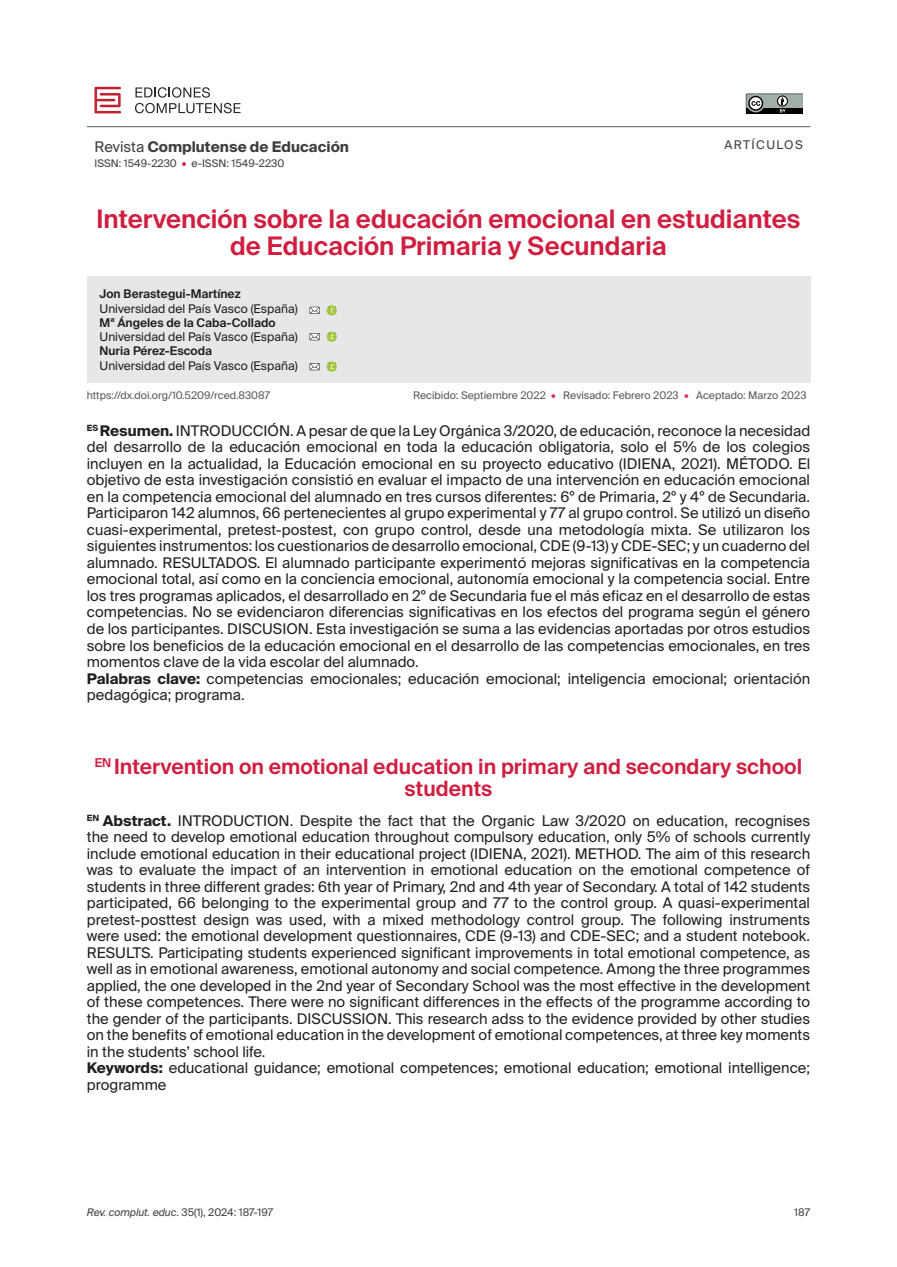
<style>
.page{position:relative;width:897px;height:1267px;background:#fff}
.page>*{position:absolute;margin:0;border:0;box-sizing:border-box;transform-origin:0 0}
.t1{font:600 25.5px/27px "Suisse Intl";color:#d01e40;text-align:center}
.t2{font:600 21px/22.5px "Suisse Intl";color:#d01e40;text-align:center}
.t3{font:14.7px/16.5px "Suisse Intl";color:#231f20}
.t4{font:700 14.7px "Suisse Intl";color:#3e3e3f}
.t5{font:12px "Suisse Intl";color:#231f20}
.t6{font:600 12px "Suisse Intl";color:#231f20}
.t7{font:12px "Suisse Intl";letter-spacing:.12em;color:#3e3e3f}
.t8{font:10.5px "Suisse Intl";color:#57585a}
.t9{font:10.5px "Suisse Intl";color:#3e3e3f}
.s1{font-weight:400}
.s2{color:#d51c51}
.s3{color:#d93165}
.s4{font-weight:700}
.s5{font-style:italic}
</style>
<div class="page">
<svg style="left:745px;top:94px;width:57px;height:19px"></svg>
<svg style="left:94px;top:87px;width:27px;height:26px"></svg>
<svg style="left:135px;top:87px;width:105px;height:26px"></svg>
<hr style="left:87px;top:126px;width:723px;height:1px;background:#57585a">
<div style="left:87px;top:276px;width:723px;height:106px;background:#e6e7e9"></div>
<svg style="left:309px;top:307px;width:10px;height:7px"></svg>
<svg style="left:326px;top:305px;width:11px;height:10px"></svg>
<svg style="left:309px;top:333px;width:10px;height:7px"></svg>
<svg style="left:326px;top:331px;width:11px;height:11px"></svg>
<svg style="left:309px;top:363px;width:10px;height:7px"></svg>
<svg style="left:326px;top:361px;width:11px;height:11px"></svg>
<p class="t4" style="left:94px;top:138px;width:256px"><span class="s1">Revista</span> Complutense de Educación</p>
<p class="t9" style="left:94px;top:157px;width:191px">ISSN: 1549-2230 <span class="s2">•</span> e-ISSN: 1549-2230</p>
<p class="t7" style="left:724px;top:138px;width:80px">ARTÍCULOS</p>
<h1 class="t1" style="left:97px;top:205px;width:705px">Intervención sobre la educación emocional en estudiantes de Educación Primaria y Secundaria</h1>
<p class="t6" style="left:100px;top:287px;width:142px">Jon Berastegui-Martínez</p>
<p class="t5" style="left:100px;top:301px;width:200px">Universidad del País Vasco (España)</p>
<p class="t6" style="left:100px;top:316px;width:177px">Mª Ángeles de la Caba-Collado</p>
<p class="t5" style="left:100px;top:330px;width:200px">Universidad del País Vasco (España)</p>
<p class="t6" style="left:100px;top:344px;width:114px">Nuria Pérez-Escoda</p>
<p class="t5" style="left:100px;top:358px;width:200px">Universidad del País Vasco (España)</p>
<p class="t8" style="left:87px;top:389px;width:185px">https://dx.doi.org/10.5209/rced.83087</p>
<p class="t8" style="left:413px;top:389px;width:395px">Recibido: Septiembre 2022 <span class="s3">•</span> Revisado: Febrero 2023 <span class="s3">•</span> Aceptado: Marzo 2023</p>
<p class="t3" style="left:87px;top:422px;width:724px"><sup>ES</sup> <span class="s4">Resumen.</span> INTRODUCCIÓN. A pesar de que la Ley Orgánica 3/2020, de educación, reconoce la necesidad del desarrollo de la educación emocional en toda la educación obligatoria, solo el 5% de los colegios incluyen en la actualidad, la Educación emocional en su proyecto educativo (IDIENA, 2021). MÉTODO. El objetivo de esta investigación consistió en evaluar el impacto de una intervención en educación emocional en la competencia emocional del alumnado en tres cursos diferentes: 6º de Primaria, 2º y 4º de Secundaria.<br>Participaron 142 alumnos, 66 pertenecientes al grupo experimental y 77 al grupo control. Se utilizó un diseño cuasi-experimental, pretest-postest, con grupo control, desde una metodología mixta. Se utilizaron los siguientes instrumentos: los cuestionarios de desarrollo emocional, CDE (9-13) y CDE-SEC; y un cuaderno del alumnado. RESULTADOS. El alumnado participante experimentó mejoras significativas en la competencia emocional total, así como en la conciencia emocional, autonomía emocional y la competencia social. Entre los tres programas aplicados, el desarrollado en 2º de Secundaria fue el más eficaz en el desarrollo de estas competencias. No se evidenciaron diferencias significativas en los efectos del programa según el género de los participantes. DISCUSION. Esta investigación se suma a las evidencias aportadas por otros estudios sobre los beneficios de la educación emocional en el desarrollo de las competencias emocionales, en tres momentos clave de la vida escolar del alumnado.<br><span class="s4">Palabras clave:</span> competencias emocionales; educación emocional; inteligencia emocional; orientación pedagógica; programa.</p>
<h2 class="t2" style="left:95px;top:755px;width:709px"><sup>EN</sup> Intervention on emotional education in primary and secondary school students</h2>
<p class="t3" style="left:87px;top:812px;width:724px"><sup>EN</sup> <span class="s4">Abstract.</span> INTRODUCTION. Despite the fact that the Organic Law 3/2020 on education, recognises the need to develop emotional education throughout compulsory education, only 5% of schools currently include emotional education in their educational project (IDIENA, 2021). METHOD. The aim of this research was to evaluate the impact of an intervention in emotional education on the emotional competence of students in three different grades: 6th year of Primary, 2nd and 4th year of Secondary. A total of 142 students participated, 66 belonging to the experimental group and 77 to the control group. A quasi-experimental pretest-posttest design was used, with a mixed methodology control group. The following instruments were used: the emotional development questionnaires, CDE (9-13) and CDE-SEC; and a student notebook.<br>RESULTS. Participating students experienced significant improvements in total emotional competence, as well as in emotional awareness, emotional autonomy and social competence. Among the three programmes applied, the one developed in the 2nd year of Secondary School was the most effective in the development of these competences. There were no significant differences in the effects of the programme according to the gender of the participants. DISCUSSION. This research adss to the evidence provided by other studies on the benefits of emotional education in the development of emotional competences, at three key moments in the students’ school life.<br><span class="s4">Keywords:</span> educational guidance; emotional competences; emotional education; emotional intelligence; programme</p>
<p class="t9" style="left:87px;top:1206px;width:188px"><span class="s5">Rev. complut. educ</span>. 35(1), 2024: 187-197</p>
<p class="t9" style="left:794px;top:1206px;width:17px">187</p>
</div>
